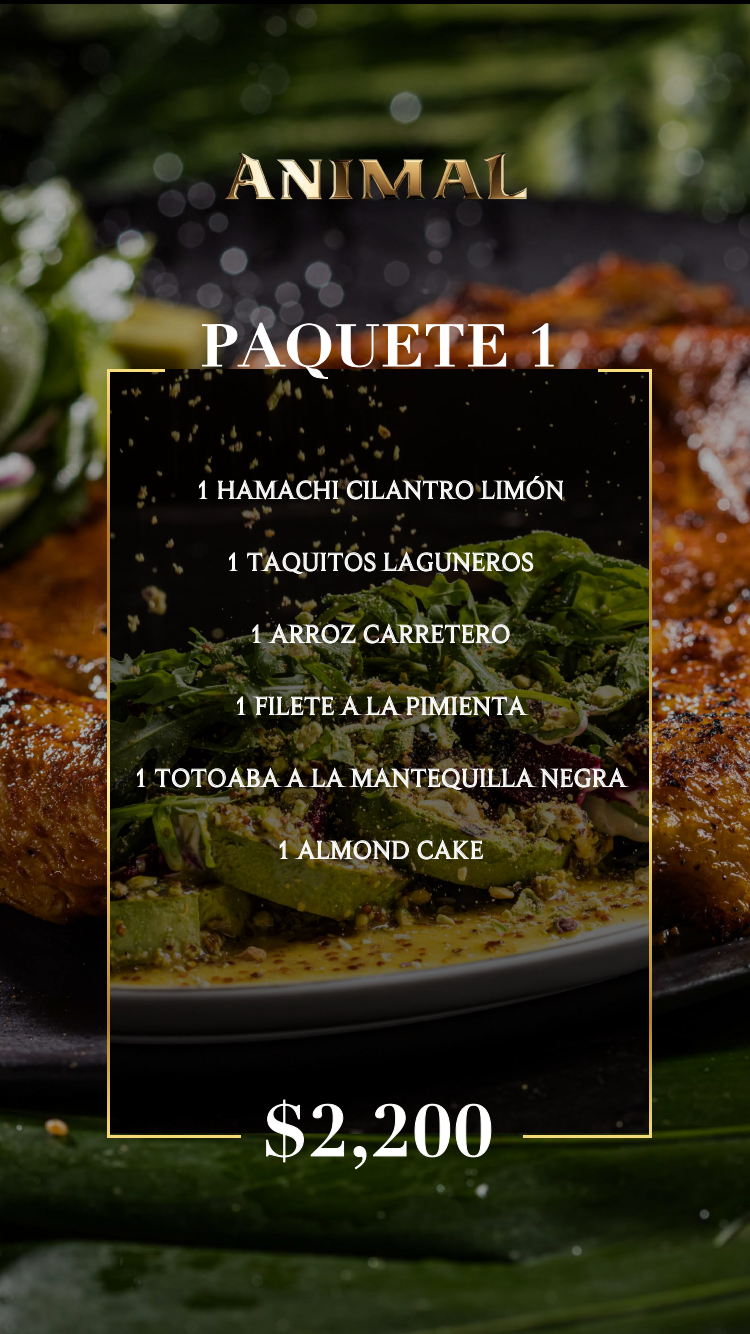
<style>
.page{position:relative;width:750px;height:1334px;background:#fff}
.page>*{position:absolute;margin:0;border:0;box-sizing:border-box;transform-origin:0 0}
.t1{font:700 71px "Didot";color:#fff}
.t2{font:700 58px "Didot";letter-spacing:.025em;color:#fff}
.t3{font:26px "Beaufort Pro";letter-spacing:.025em;color:#fff}
</style>
<div class="page">
<img style="left:0;top:4px;width:750px;height:1330px">
<img style="left:244px;top:370px;width:276px;height:763px">
<img style="left:202px;top:322px;width:305px;height:57px">
<svg style="left:531px;top:323px;width:23px;height:44px"></svg>
<svg style="left:244px;top:475px;width:276px;height:26px;background:#3a3735"></svg>
<svg style="left:244px;top:550px;width:276px;height:24px;background:#48463b"></svg>
<svg style="left:252px;top:622px;width:104px;height:22px;background:#5e5d50"></svg>
<svg style="left:363px;top:622px;width:147px;height:22px;background:#63664f"></svg>
<img style="left:244px;top:694px;width:276px;height:23px">
<img style="left:244px;top:766px;width:276px;height:24px">
<svg style="left:279px;top:838px;width:130px;height:23px;background:#6b6248"></svg>
<svg style="left:417px;top:838px;width:66px;height:22px"></svg>
<svg style="left:266px;top:1099px;width:38px;height:64px;background:#323629"></svg>
<svg style="left:310px;top:1103px;width:35px;height:54px;background:#2c3022"></svg>
<svg style="left:353px;top:1145px;width:14px;height:25px"></svg>
<svg style="left:373px;top:1103px;width:34px;height:54px;background:#2e3123"></svg>
<svg style="left:414px;top:1103px;width:78px;height:55px;background:#2c2f21"></svg>
<img style="left:520px;top:368px;width:134px;height:772px">
<svg style="left:106px;top:368px;width:138px;height:772px;background:#201c0c"></svg>
<img style="left:217px;top:139px;width:324px;height:82px">
<h2 class="t2" style="left:201px;top:309px;width:360px">PAQUETE 1</h2>
<p class="t3" style="left:196px;top:475px;width:369px">1 HAMACHI CILANTRO LIMÓN</p>
<p class="t3" style="left:226px;top:547px;width:309px">1 TAQUITOS LAGUNEROS</p>
<p class="t3" style="left:250px;top:619px;width:262px">1 ARROZ CARRETERO</p>
<p class="t3" style="left:234px;top:691px;width:293px">1 FILETE A LA PIMIENTA</p>
<p class="t3" style="left:134px;top:763px;width:493px">1 TOTOABA A LA MANTEQUILLA NEGRA</p>
<p class="t3" style="left:277px;top:835px;width:208px">1 ALMOND CAKE</p>
<h1 class="t1" style="left:263px;top:1086px;width:232px">$2,200</h1>
</div>
